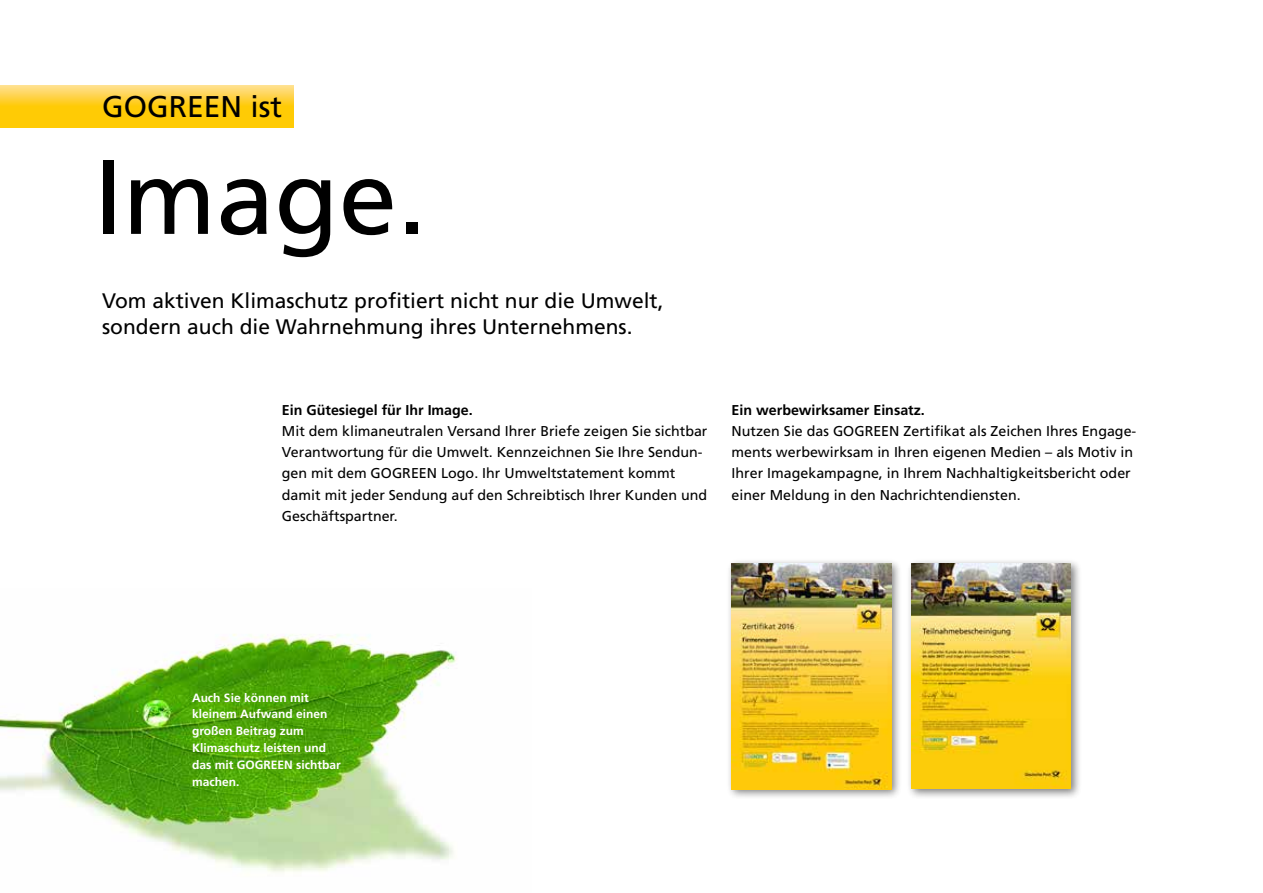
<style>
.page{position:relative;width:1263px;height:893px;background:#fff}
.page>*{position:absolute;margin:0;border:0;box-sizing:border-box;transform-origin:0 0}
.t1{font:105px "Frutiger LT Std";color:#000}
.t2{font:30px "Frutiger LT Std";color:#000}
.t3{font:21px/25.2px "Frutiger LT Std";color:#000}
.t4{font:14.25px/21.3px "Frutiger LT Std";color:#000}
.t5{font:700 14.25px "Frutiger LT Std";color:#000}
.t6{font:700 12px/16.8px "Frutiger LT Std";color:#fff}
</style>
<div class="page">
<img style="left:0;top:634px;width:457px;height:239px">
<hr style="left:1262px;top:0;width:1px;height:893px;background:#00aeef">
<div style="left:906px;top:558px;width:176px;height:242px;background:#000;opacity:.5"></div>
<img style="left:911px;top:563px;width:160px;height:226px">
<div style="left:726px;top:558px;width:176px;height:242px;background:#000;opacity:.5"></div>
<img style="left:732px;top:563px;width:159px;height:226px">
<svg style="left:0;top:85px;width:293px;height:43px;background:#ffcf29"></svg>
<h2 class="t2" style="left:102px;top:89px;width:182px">GOGREEN ist</h2>
<h1 class="t1" style="left:94px;top:136px;width:334px">Image.</h1>
<h3 class="t3" style="left:102px;top:288px;width:563px">Vom aktiven Klimaschutz profitiert nicht nur die Umwelt, sondern auch die Wahrnehmung ihres Unternehmens.</h3>
<p class="t5" style="left:282px;top:401px;width:192px">Ein Gütesiegel für Ihr Image.</p>
<p class="t4" style="left:282px;top:420px;width:427px">Mit dem klimaneutralen Versand Ihrer Briefe zeigen Sie sichtbar Verantwortung für die Umwelt. Kennzeichnen Sie Ihre Sendun&shy;gen mit dem GOGREEN Logo. Ihr Umweltstatement kommt damit mit jeder Sendung auf den Schreibtisch Ihrer Kunden und Geschäftspartner.</p>
<p class="t5" style="left:732px;top:401px;width:195px">Ein werbewirksamer Einsatz.</p>
<p class="t4" style="left:732px;top:420px;width:406px">Nutzen Sie das GOGREEN Zertifikat als Zeichen Ihres Engage&shy;ments werbewirksam in Ihren eigenen Medien – als Motiv in Ihrer Imagekampagne, in Ihrem Nachhaltigkeitsbericht oder einer Meldung in den Nachrichtendiensten.</p>
<p class="t6" style="left:192px;top:689px;width:150px">Auch Sie können mit kleinem Aufwand einen großen Beitrag zum<br>Klimaschutz leisten und das mit GOGREEN sichtbar machen.</p>
</div>
